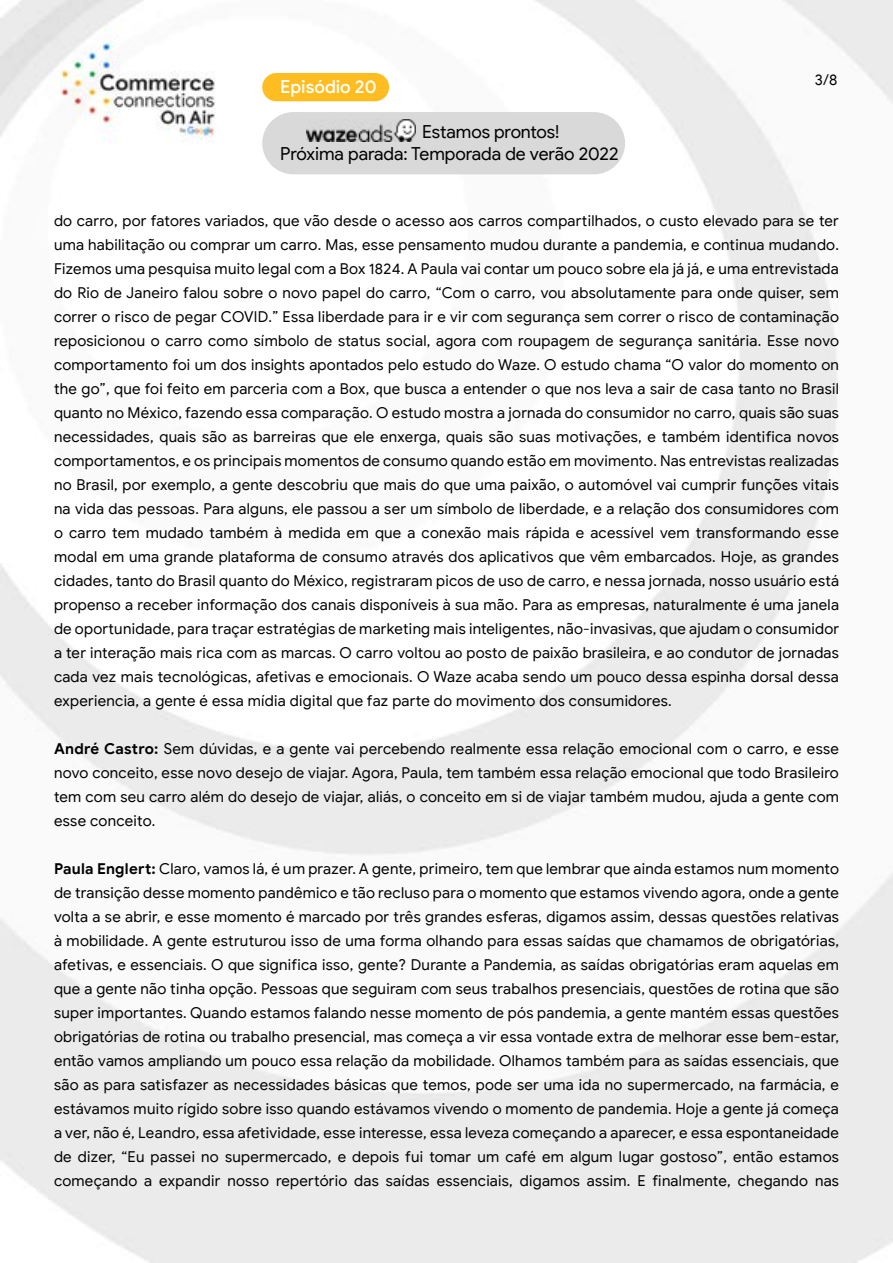
<style>
.page{position:relative;width:893px;height:1263px;background:#fff}
.page>*{position:absolute;margin:0;border:0;box-sizing:border-box;transform-origin:0 0}
.t1{font:18px/21.6px "Google Sans Display";letter-spacing:-.005em;color:#000}
.t2{font:500 18px "Google Sans Display";color:#fff}
.t3{font:15px/24px "Google Sans";letter-spacing:.015em;color:#000;text-align:justify}
.t4{font:15px "Google Sans Display";color:#000}
.s1{font-weight:700}
</style>
<div class="page">
<img style="left:0;top:0;width:893px;height:1263px">
<div style="left:262px;top:73px;width:127px;height:28px;background:#ffbd21;border-radius:14px"></div>
<div style="left:262px;top:112px;width:363px;height:62px;background:#d9d9d9;border-radius:31px"></div>
<img style="left:306px;top:120px;width:109px;height:21px">
<p class="t2" style="left:280px;top:76px;width:98px">Episódio 20</p>
<p class="t1" style="left:280px;top:121px;width:340px;text-indent:142px">Estamos prontos!<br>Próxima parada: Temporada de verão 2022</p>
<p class="t4" style="left:815px;top:70px;width:24px">3/8</p>
<p class="t3" style="left:54px;top:209px;width:787px">do carro, por fatores variados, que vão desde o acesso aos carros compartilhados, o custo elevado para se ter uma habilitação ou comprar um carro. Mas, esse pensamento mudou durante a pandemia, e continua mudando.<br>Fizemos uma pesquisa muito legal com a Box 1824. A Paula vai contar um pouco sobre ela já já, e uma entrevistada do Rio de Janeiro falou sobre o novo papel do carro, “Com o carro, vou absolutamente para onde quiser, sem correr o risco de pegar COVID.” Essa liberdade para ir e vir com segurança sem correr o risco de contaminação reposicionou o carro como símbolo de status social, agora com roupagem de segurança sanitária. Esse novo comportamento foi um dos insights apontados pelo estudo do Waze. O estudo chama “O valor do momento on the go”, que foi feito em parceria com a Box, que busca a entender o que nos leva a sair de casa tanto no Brasil quanto no México, fazendo essa comparação. O estudo mostra a jornada do consumidor no carro, quais são suas necessidades, quais são as barreiras que ele enxerga, quais são suas motivações, e também identifica novos comportamentos, e os principais momentos de consumo quando estão em movimento. Nas entrevistas realizadas no Brasil, por exemplo, a gente descobriu que mais do que uma paixão, o automóvel vai cumprir funções vitais na vida das pessoas. Para alguns, ele passou a ser um símbolo de liberdade, e a relação dos consumidores com o carro tem mudado também à medida em que a conexão mais rápida e acessível vem transformando esse modal em uma grande plataforma de consumo através dos aplicativos que vêm embarcados. Hoje, as grandes cidades, tanto do Brasil quanto do México, registraram picos de uso de carro, e nessa jornada, nosso usuário está propenso a receber informação dos canais disponíveis à sua mão. Para as empresas, naturalmente é uma janela de oportunidade, para traçar estratégias de marketing mais inteligentes, não-invasivas, que ajudam o consumidor a ter interação mais rica com as marcas. O carro voltou ao posto de paixão brasileira, e ao condutor de jornadas cada vez mais tecnológicas, afetivas e emocionais. O Waze acaba sendo um pouco dessa espinha dorsal dessa experiencia, a gente é essa mídia digital que faz parte do movimento dos consumidores.</p>
<p class="t3" style="left:54px;top:737px;width:786px"><span class="s1">André Castro:</span> Sem dúvidas, e a gente vai percebendo realmente essa relação emocional com o carro, e esse novo conceito, esse novo desejo de viajar. Agora, Paula, tem também essa relação emocional que todo Brasileiro tem com seu carro além do desejo de viajar, aliás, o conceito em si de viajar também mudou, ajuda a gente com esse conceito.</p>
<p class="t3" style="left:54px;top:857px;width:786px"><span class="s1">Paula Englert:</span> Claro, vamos lá, é um prazer. A gente, primeiro, tem que lembrar que ainda estamos num momento de transição desse momento pandêmico e tão recluso para o momento que estamos vivendo agora, onde a gente volta a se abrir, e esse momento é marcado por três grandes esferas, digamos assim, dessas questões relativas à mobilidade. A gente estruturou isso de uma forma olhando para essas saídas que chamamos de obrigatórias, afetivas, e essenciais. O que significa isso, gente? Durante a Pandemia, as saídas obrigatórias eram aquelas em que a gente não tinha opção. Pessoas que seguiram com seus trabalhos presenciais, questões de rotina que são super importantes. Quando estamos falando nesse momento de pós pandemia, a gente mantém essas questões obrigatórias de rotina ou trabalho presencial, mas começa a vir essa vontade extra de melhorar esse bem-estar, então vamos ampliando um pouco essa relação da mobilidade. Olhamos também para as saídas essenciais, que são as para satisfazer as necessidades básicas que temos, pode ser uma ida no supermercado, na farmácia, e estávamos muito rígido sobre isso quando estávamos vivendo o momento de pandemia. Hoje a gente já começa a ver, não é, Leandro, essa afetividade, esse interesse, essa leveza começando a aparecer, e essa espontaneidade de dizer, “Eu passei no supermercado, e depois fui tomar um café em algum lugar gostoso”, então estamos começando a expandir nosso repertório das saídas essenciais, digamos assim. E finalmente, chegando nas</p>
</div>
